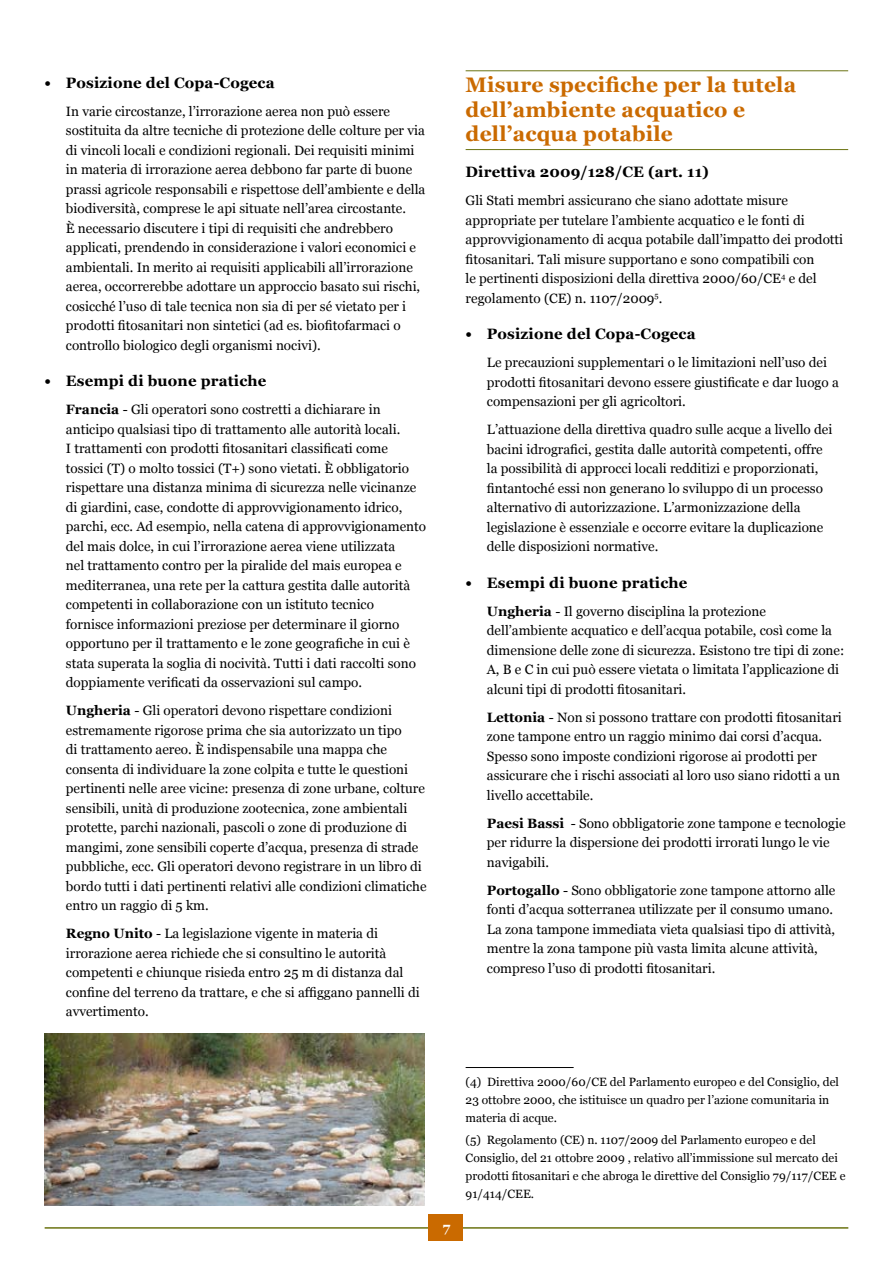
<style>
.page{position:relative;width:893px;height:1263px;background:#fff}
.page>*{position:absolute;margin:0;border:0;box-sizing:border-box;transform-origin:0 0}
.t1{font:700 21px/24.2px "Georgia";letter-spacing:.01em;color:#ca6a00}
.t2{font:700 15px "Georgia";letter-spacing:.01em;color:#000}
.t3{font:13.5px/19.5px "Georgia";color:#000}
.t4{font:700 13.5px "Georgia";color:#fff}
.t5{font:12px/18px "Georgia";color:#000}
.s1{font-weight:700}
</style>
<div class="page">
<hr style="left:45px;top:1227px;width:803px;height:2px;background:#6b7311">
<div style="left:428px;top:1214px;width:35px;height:27px;background:#ca6a00"></div>
<hr style="left:466px;top:70px;width:382px;height:1px;background:#6b7311">
<hr style="left:466px;top:149px;width:382px;height:1px;background:#6b7311">
<hr style="left:466px;top:1067px;width:108px;height:1px;background:#000">
<img style="left:45px;top:1033px;width:380px;height:172px">
<p class="t2" style="left:45px;top:73px;width:232px">• Posizione del Copa-Cogeca</p>
<p class="t3" style="left:66px;top:102px;width:361px">In varie circostanze, l’irrorazione aerea non può essere sostituita da altre tecniche di protezione delle colture per via di vincoli locali e condizioni regionali. Dei requisiti minimi in materia di irrorazione aerea debbono far parte di buone prassi agricole responsabili e rispettose dell’ambiente e della biodiversità, comprese le api situate nell’area circostante.<br>È necessario discutere i tipi di requisiti che andrebbero applicati, prendendo in considerazione i valori economici e ambientali. In merito ai requisiti applicabili all’irrorazione aerea, occorrerebbe adottare un approccio basato sui rischi, cosicché l’uso di tale tecnica non sia di per sé vietato per i prodotti fitosanitari non sintetici (ad es. biofitofarmaci o controllo biologico degli organismi nocivi).</p>
<p class="t2" style="left:45px;top:372px;width:223px">• Esempi di buone pratiche</p>
<p class="t3" style="left:66px;top:400px;width:362px"><span class="s1">Francia</span> - Gli operatori sono costretti a dichiarare in anticipo qualsiasi tipo di trattamento alle autorità locali.<br>I trattamenti con prodotti fitosanitari classificati come tossici (T) o molto tossici (T+) sono vietati. È obbligatorio rispettare una distanza minima di sicurezza nelle vicinanze di giardini, case, condotte di approvvigionamento idrico, parchi, ecc. Ad esempio, nella catena di approvvigionamento del mais dolce, in cui l’irrorazione aerea viene utilizzata<br>nel trattamento contro per la piralide del mais europea e mediterranea, una rete per la cattura gestita dalle autorità competenti in collaborazione con un istituto tecnico<br>fornisce informazioni preziose per determinare il giorno opportuno per il trattamento e le zone geografiche in cui è stata superata la soglia di nocività. Tutti i dati raccolti sono doppiamente verificati da osservazioni sul campo.</p>
<p class="t3" style="left:66px;top:701px;width:362px"><span class="s1">Ungheria</span> - Gli operatori devono rispettare condizioni estremamente rigorose prima che sia autorizzato un tipo<br>di trattamento aereo. È indispensabile una mappa che consenta di individuare la zone colpita e tutte le questioni pertinenti nelle aree vicine: presenza di zone urbane, colture sensibili, unità di produzione zootecnica, zone ambientali protette, parchi nazionali, pascoli o zone di produzione di mangimi, zone sensibili coperte d’acqua, presenza di strade pubbliche, ecc. Gli operatori devono registrare in un libro di bordo tutti i dati pertinenti relativi alle condizioni climatiche entro un raggio di 5 km.</p>
<p class="t3" style="left:66px;top:924px;width:355px"><span class="s1">Regno Unito</span> - La legislazione vigente in materia di irrorazione aerea richiede che si consultino le autorità competenti e chiunque risieda entro 25 m di distanza dal confine del terreno da trattare, e che si affiggano pannelli di avvertimento.</p>
<h1 class="t1" style="left:466px;top:73px;width:332px">Misure specifiche per la tutela dell’ambiente acquatico e dell’acqua potabile</h1>
<p class="t2" style="left:466px;top:162px;width:245px">Direttiva 2009/128/CE (art. 11)</p>
<p class="t3" style="left:466px;top:191px;width:379px">Gli Stati membri assicurano che siano adottate misure appropriate per tutelare l’ambiente acquatico e le fonti di approvvigionamento di acqua potabile dall’impatto dei prodotti fitosanitari. Tali misure supportano e sono compatibili con<br>le pertinenti disposizioni della direttiva 2000/60/CE<sup>4</sup> e del regolamento (CE) n. 1107/2009<sup>5</sup>.</p>
<p class="t2" style="left:466px;top:324px;width:232px">• Posizione del Copa-Cogeca</p>
<p class="t3" style="left:487px;top:353px;width:353px">Le precauzioni supplementari o le limitazioni nell’uso dei prodotti fitosanitari devono essere giustificate e dar luogo a compensazioni per gli agricoltori.</p>
<p class="t3" style="left:487px;top:420px;width:347px">L’attuazione della direttiva quadro sulle acque a livello dei bacini idrografici, gestita dalle autorità competenti, offre la possibilità di approcci locali redditizi e proporzionati, fintantoché essi non generano lo sviluppo di un processo alternativo di autorizzazione. L’armonizzazione della legislazione è essenziale e occorre evitare la duplicazione delle disposizioni normative.</p>
<p class="t2" style="left:466px;top:573px;width:223px">• Esempi di buone pratiche</p>
<p class="t3" style="left:487px;top:602px;width:359px"><span class="s1">Ungheria</span> - Il governo disciplina la protezione dell’ambiente acquatico e dell’acqua potabile, così come la dimensione delle zone di sicurezza. Esistono tre tipi di zone:<br>A, B e C in cui può essere vietata o limitata l’applicazione di alcuni tipi di prodotti fitosanitari.</p>
<p class="t3" style="left:487px;top:708px;width:356px"><span class="s1">Lettonia</span> - Non si possono trattare con prodotti fitosanitari zone tampone entro un raggio minimo dai corsi d’acqua.<br>Spesso sono imposte condizioni rigorose ai prodotti per assicurare che i rischi associati al loro uso siano ridotti a un livello accettabile.</p>
<p class="t3" style="left:487px;top:814px;width:360px"><span class="s1">Paesi Bassi</span> - Sono obbligatorie zone tampone e tecnologie per ridurre la dispersione dei prodotti irrorati lungo le vie navigabili.</p>
<p class="t3" style="left:487px;top:881px;width:350px"><span class="s1">Portogallo</span> - Sono obbligatorie zone tampone attorno alle fonti d’acqua sotterranea utilizzate per il consumo umano.<br>La zona tampone immediata vieta qualsiasi tipo di attività, mentre la zona tampone più vasta limita alcune attività, compreso l’uso di prodotti fitosanitari.</p>
<p class="t4" style="left:443px;top:1219px;width:9px">7</p>
<p class="t5" style="left:466px;top:1073px;width:375px">(4) Direttiva 2000/60/CE del Parlamento europeo e del Consiglio, del<br>23 ottobre 2000, che istituisce un quadro per l’azione comunitaria in materia di acque.</p>
<p class="t5" style="left:466px;top:1131px;width:381px">(5) Regolamento (CE) n. 1107/2009 del Parlamento europeo e del Consiglio, del 21 ottobre 2009 , relativo all’immissione sul mercato dei prodotti fitosanitari e che abroga le direttive del Consiglio 79/117/CEE e 91/414/CEE.</p>
</div>
